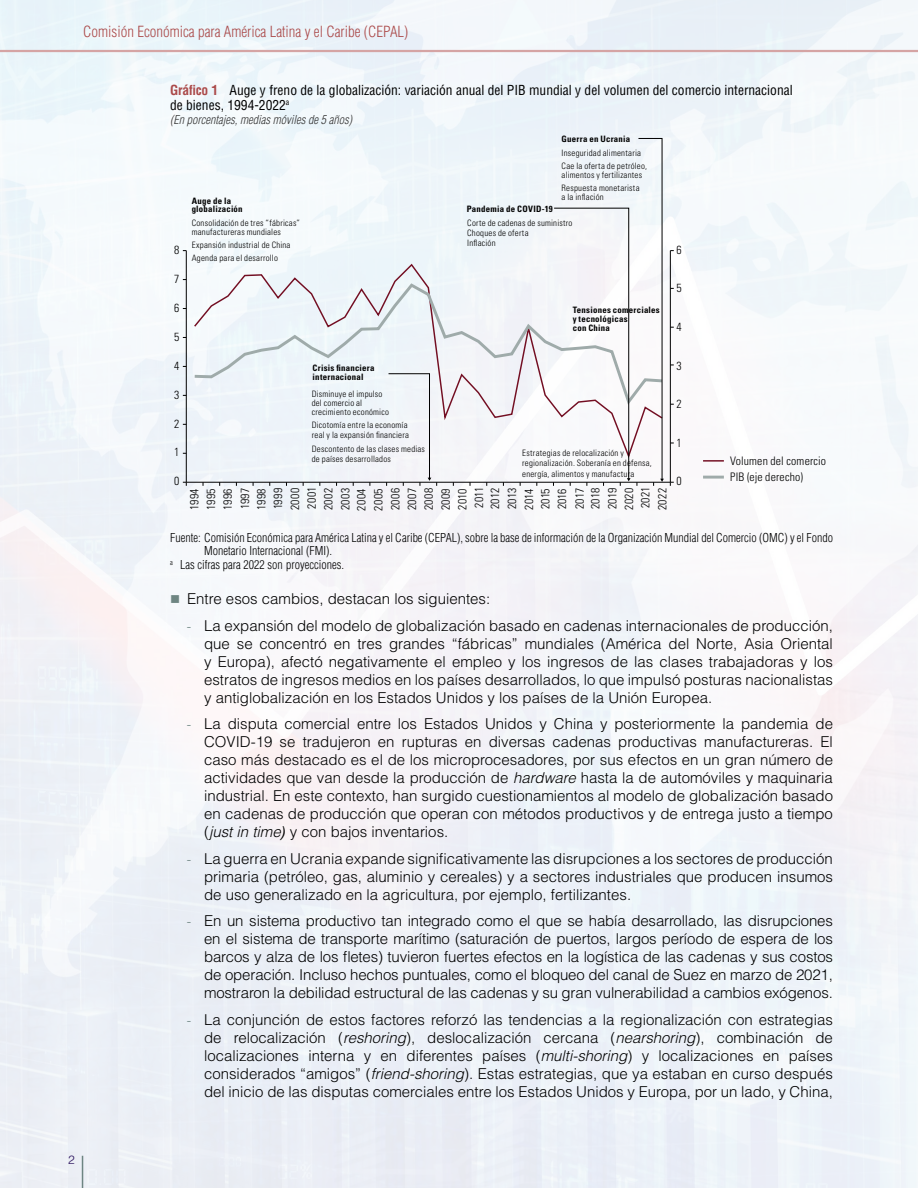
<style>
.page{position:relative;width:918px;height:1188px;background:#fff}
.page>*{position:absolute;margin:0;border:0;box-sizing:border-box;transform-origin:0 0}
.t1{font:300 15px/18px "Helvetica LT Std";color:#000;text-align:justify}
.t2{font:300 condensed 15px "Helvetica LT Std";color:#ab4a4a}
.t3{font:condensed 13.5px/15px "Helvetica LT Std";color:#000}
.t4{font:300 condensed 12px "Helvetica LT Std";color:#000}
.t5{font:italic 300 condensed 12px "Helvetica LT Std";color:#333}
.t6{font:300 12px "Helvetica LT Std";color:#250c59}
.t7{font:300 condensed 11.7px/16.8px "Univers LT Std";letter-spacing:.03em;color:#000}
.t8{font:300 condensed 8.85px/10.4px "Univers LT Std";letter-spacing:.025em;color:#000}
.t9{font:700 condensed 8.85px/8.9px "Univers LT Std";letter-spacing:.025em;color:#000}
.s1{font-weight:700;color:#ab4a4a}
.s2{font-family:"Univers LT Std";font-size:13.5px;color:#6e8582}
.s3{font-style:italic}
.s4{font-weight:400;font-style:italic}
</style>
<div class="page">
<img style="left:0;top:0;width:918px;height:1188px">
<hr style="left:0;top:50px;width:918px;height:2px;background:#d5a4a4">
<hr style="left:82px;top:1156px;width:1px;height:32px;background:#6e8582">
<hr style="left:186px;top:251px;width:1px;height:231px;background:#000">
<hr style="left:670px;top:251px;width:1px;height:231px;background:#000">
<hr style="left:186px;top:482px;width:484px;height:1px;background:#000">
<svg style="left:670px;top:482px;width:4px;height:4px"></svg>
<svg style="left:183px;top:482px;width:4px;height:4px"></svg>
<svg style="left:193px;top:263px;width:444px;height:197px"></svg>
<svg style="left:192px;top:281px;width:473px;height:127px"></svg>
<hr style="left:703px;top:460px;width:21px;height:2px;background:#730e22">
<hr style="left:703px;top:476px;width:21px;height:3px;background:#9fabaa">
<div style="left:386px;top:373px;width:51px;height:113px;background:#f2f4f8"></div>
<svg style="left:553px;top:208px;width:78px;height:278px"></svg>
<svg style="left:637px;top:138px;width:27px;height:348px"></svg>
<svg style="left:171px;top:595px;width:8px;height:8px"></svg>
<p class="t2" style="left:83px;top:22px;width:327px">Comisión Económica para América Latina y el Caribe (CEPAL)</p>
<p class="t3" style="left:170px;top:82px;width:624px"><span class="s1">Gráfico 1</span> Auge y freno de la globalización: variación anual del PIB mundial y del volumen del comercio internacional de bienes, 1994-2022<sup>a</sup></p>
<p class="t5" style="left:170px;top:113px;width:183px">(En porcentajes, medias móviles de 5 años)</p>
<p class="t7" style="left:174px;top:241px;width:7px">8</p>
<p class="t7" style="left:174px;top:270px;width:7px">7</p>
<p class="t7" style="left:174px;top:299px;width:7px">6</p>
<p class="t7" style="left:174px;top:328px;width:7px">5</p>
<p class="t7" style="left:174px;top:357px;width:7px">4</p>
<p class="t7" style="left:174px;top:386px;width:7px">3</p>
<p class="t7" style="left:174px;top:415px;width:7px">2</p>
<p class="t7" style="left:174px;top:444px;width:7px">1</p>
<p class="t7" style="left:174px;top:473px;width:7px">0</p>
<p class="t9" style="left:192px;top:196px;width:53px">Auge de la globalización</p>
<p class="t8" style="left:192px;top:218px;width:110px;line-height:8.9px">Consolidación de tres “fábricas” manufactureras mundiales</p>
<p class="t8" style="left:192px;top:238px;width:100px;line-height:13.2px">Expansión industrial de China<br>Agenda para el desarrollo</p>
<p class="t9" style="left:562px;top:135px;width:70px">Guerra en Ucrania</p>
<p class="t8" style="left:562px;top:146px;width:87px;line-height:13.2px">Inseguridad alimentaria<br>Cae la oferta de petróleo,</p>
<p class="t8" style="left:562px;top:168px;width:82px;line-height:13.2px">alimentos y fertilizantes<br>Respuesta monetarista</p>
<p class="t8" style="left:562px;top:192px;width:44px">a la inflación</p>
<p class="t9" style="left:467px;top:204px;width:88px">Pandemia de COVID-19</p>
<p class="t8" style="left:467px;top:217px;width:107px">Corte de cadenas de suministro<br>Choques de oferta<br>Inflación</p>
<p class="t9" style="left:573px;top:305px;width:89px">Tensiones comerciales y tecnológicas<br>con China</p>
<p class="t7" style="left:676px;top:241px;width:7px">6</p>
<p class="t7" style="left:676px;top:280px;width:7px">5</p>
<p class="t7" style="left:676px;top:319px;width:7px">4</p>
<p class="t9" style="left:313px;top:364px;width:63px">Crisis financiera internacional</p>
<p class="t8" style="left:312px;top:390px;width:79px;line-height:8.9px">Disminuye el impulso del comercio al crecimiento económico</p>
<p class="t8" style="left:312px;top:420px;width:99px">Dicotomía entre la economía real y la expansión financiera</p>
<p class="t8" style="left:312px;top:443px;width:115px">Descontento de las clases medias de países desarrollados</p>
<p class="t8" style="left:522px;top:448px;width:131px">Estrategias de relocalización y regionalización. Soberanía en defensa, energía, alimentos y manufactura</p>
<p class="t7" style="left:186px;top:510px;width:25px;rotate:-90deg">1994<br>1995<br>1996<br>1997<br>1998<br>1999<br>2000<br>2001<br>2002<br>2003</p>
<p class="t7" style="left:353px;top:511px;width:25px;rotate:-90deg">2004<br>2005<br>2006<br>2007<br>2008<br>2009<br>2010<br>2011<br>2012<br>2013<br>2014<br>2015<br>2016<br>2017</p>
<p class="t7" style="left:587px;top:510px;width:25px;text-align:justify;rotate:-90deg">2018<br>2019<br>2020<br>2021<br>2022</p>
<p class="t7" style="left:676px;top:357px;width:7px">3</p>
<p class="t7" style="left:676px;top:396px;width:7px">2</p>
<p class="t7" style="left:676px;top:434px;width:7px">1</p>
<p class="t7" style="left:676px;top:473px;width:7px">0</p>
<p class="t7" style="left:730px;top:452px;width:98px;line-height:16.2px">Volumen del comercio<br>PIB (eje derecho)</p>
<p class="t4" style="left:170px;top:530px;width:664px">Fuente: Comisión Económica para América Latina y el Caribe (CEPAL), sobre la base de información de la Organización Mundial del Comercio (OMC) y el Fondo</p>
<p class="t4" style="left:204px;top:544px;width:129px">Monetario Internacional (FMI).</p>
<p class="t4" style="left:170px;top:557px;width:175px"><sup>a</sup> Las cifras para 2022 son proyecciones.</p>
<p class="t1" style="left:187px;top:590px;width:305px">Entre esos cambios, destacan los siguientes:</p>
<p class="t1" style="left:204px;top:616px;width:630px;text-indent:-17px"><span class="s2">-</span> La expansión del modelo de globalización basado en cadenas internacionales de producción, que se concentró en tres grandes “fábricas” mundiales (América del Norte, Asia Oriental y Europa), afectó negativamente el empleo y los ingresos de las clases trabajadoras y los estratos de ingresos medios en los países desarrollados, lo que impulsó posturas nacionalistas y antiglobalización en los Estados Unidos y los países de la Unión Europea.</p>
<p class="t1" style="left:204px;top:715px;width:630px;text-indent:-17px"><span class="s2">-</span> La disputa comercial entre los Estados Unidos y China y posteriormente la pandemia de COVID-19 se tradujeron en rupturas en diversas cadenas productivas manufactureras. El caso más destacado es el de los microprocesadores, por sus efectos en un gran número de actividades que van desde la producción de <span class="s3">hardware</span> hasta la de automóviles y maquinaria industrial. En este contexto, han surgido cuestionamientos al modelo de globalización basado en cadenas de producción que operan con métodos productivos y de entrega justo a tiempo (<span class="s3">just in time</span><span class="s4">)</span> y con bajos inventarios.</p>
<p class="t1" style="left:204px;top:849px;width:630px;text-indent:-17px"><span class="s2">-</span> La guerra en Ucrania expande significativamente las disrupciones a los sectores de producción primaria (petróleo, gas, aluminio y cereales) y a sectores industriales que producen insumos de uso generalizado en la agricultura, por ejemplo, fertilizantes.</p>
<p class="t1" style="left:204px;top:912px;width:630px;text-indent:-17px"><span class="s2">-</span> En un sistema productivo tan integrado como el que se había desarrollado, las disrupciones en el sistema de transporte marítimo (saturación de puertos, largos período de espera de los barcos y alza de los fletes) tuvieron fuertes efectos en la logística de las cadenas y sus costos de operación. Incluso hechos puntuales, como el bloqueo del canal de Suez en marzo de 2021, mostraron la debilidad estructural de las cadenas y su gran vulnerabilidad a cambios exógenos.</p>
<p class="t1" style="left:204px;top:1010px;width:630px;text-indent:-17px"><span class="s2">-</span> La conjunción de estos factores reforzó las tendencias a la regionalización con estrategias de relocalización (<span class="s3">reshoring</span>), deslocalización cercana (<span class="s3">nearshoring</span>), combinación de localizaciones interna y en diferentes países (<span class="s3">multi-shoring</span>) y localizaciones en países considerados “amigos” (<span class="s3">friend-shoring</span>). Estas estrategias, que ya estaban en curso después del inicio de las disputas comerciales entre los Estados Unidos y Europa, por un lado, y China,</p>
<p class="t6" style="left:68px;top:1153px;width:8px">2</p>
</div>
